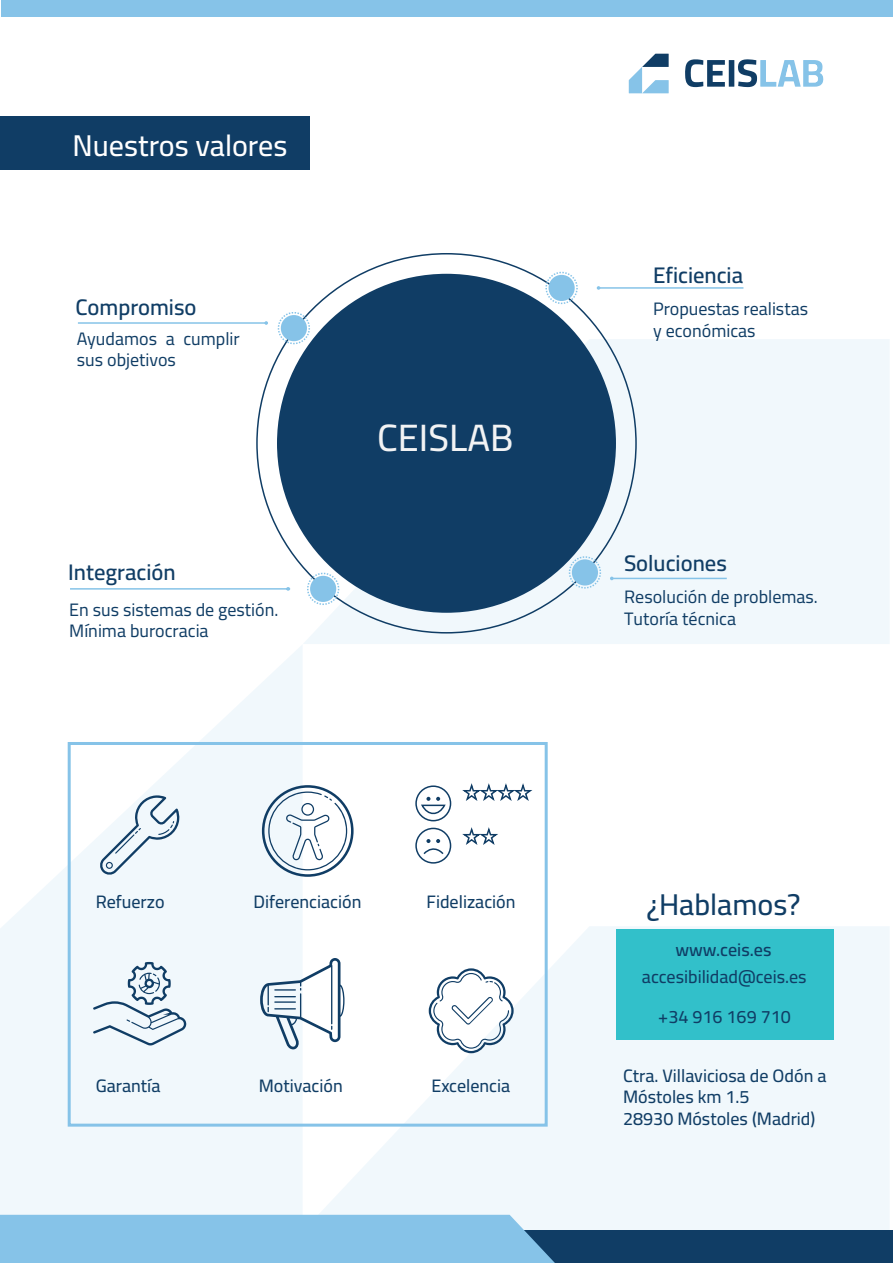
<style>
.page{position:relative;width:893px;height:1263px;background:#fff}
.page>*{position:absolute;margin:0;border:0;box-sizing:border-box;transform-origin:0 0}
.t1{font:500 38.1px "Cairo";color:#f2f3f4}
.t2{font:500 30px "Cairo";color:#fff}
.t3{font:500 30px "Cairo";color:#103d65}
.t4{font:600 22.5px "Cairo";color:#103d65}
.t5{font:500 18px/21.6px "Cairo";color:#103d65}
.t6{font:18px/21.6px "Cairo";color:#103d65}
.t7{font:600 18px "Cairo";color:#103d65}
</style>
<div class="page">
<svg style="left:0;top:646px;width:303px;height:569px;fill:#f1f8fc"></svg>
<svg style="left:303px;top:926px;width:586px;height:304px;fill:#f1f8fc"></svg>
<div style="left:303px;top:339px;width:586px;height:305px;background:#f1f8fc"></div>
<div style="left:616px;top:929px;width:218px;height:110px;background:#32c0ca"></div>
<svg style="left:629px;top:54px;width:40px;height:39px"></svg>
<svg style="left:685px;top:59px;width:138px;height:28px"></svg>
<div style="left:277px;top:274px;width:339px;height:339px;background:#103d65;border-radius:50%"></div>
<div style="left:521px;top:1230px;width:372px;height:33px;background:#103d65"></div>
<div style="left:0;top:1215px;width:556px;height:48px;background:#86c3e8"></div>
<div style="left:1px;top:0;width:892px;height:17px;background:#86c3e8"></div>
<div style="left:281px;top:315px;width:26px;height:26px;background:#86c3e8;border-radius:50%"></div>
<div style="left:278px;top:312px;width:32px;height:32px;border:2px dashed #86c3e8;border-radius:50%"></div>
<div style="left:548px;top:275px;width:27px;height:26px;background:#86c3e8;border-radius:50%"></div>
<div style="left:545px;top:272px;width:33px;height:32px;border:2px dashed #86c3e8;border-radius:50%"></div>
<div style="left:572px;top:559px;width:26px;height:26px;background:#86c3e8;border-radius:50%"></div>
<div style="left:569px;top:556px;width:32px;height:33px;border:2px dashed #86c3e8;border-radius:50%"></div>
<div style="left:310px;top:576px;width:26px;height:26px;background:#86c3e8;border-radius:50%"></div>
<div style="left:307px;top:573px;width:32px;height:32px;border:2px dashed #86c3e8;border-radius:50%"></div>
<hr style="left:78px;top:322px;width:188px;height:2px;background:#86c3e8">
<svg style="left:264px;top:321px;width:4px;height:4px"></svg>
<hr style="left:70px;top:588px;width:218px;height:2px;background:#86c3e8">
<hr style="left:599px;top:287px;width:144px;height:2px;background:#86c3e8">
<hr style="left:612px;top:578px;width:115px;height:1px;background:#86c3e8">
<div style="left:68px;top:742px;width:480px;height:385px;border:3px solid #86c3e8"></div>
<svg style="left:262px;top:785px;width:92px;height:92px"></svg>
<svg style="left:260px;top:958px;width:84px;height:91px"></svg>
<svg style="left:93px;top:962px;width:93px;height:83px"></svg>
<svg style="left:99px;top:795px;width:81px;height:81px"></svg>
<svg style="left:429px;top:968px;width:85px;height:85px"></svg>
<div style="left:415px;top:785px;width:36px;height:36px;border:2px solid #103d65;border-radius:50%"></div>
<svg style="left:420px;top:797px;width:27px;height:19px"></svg>
<div style="left:415px;top:828px;width:36px;height:36px;border:2px solid #103d65;border-radius:50%"></div>
<svg style="left:423px;top:839px;width:21px;height:16px"></svg>
<svg style="left:462px;top:828px;width:36px;height:17px"></svg>
<svg style="left:462px;top:784px;width:71px;height:17px"></svg>
<div style="left:0;top:116px;width:309px;height:54px;background:#103d65"></div>
<h2 class="t2" style="left:73px;top:123px;width:216px">Nuestros valores</h2>
<p class="t4" style="left:76px;top:290px;width:122px">Compromiso</p>
<p class="t6" style="left:77px;top:328px;width:164px">Ayudamos a cumplir sus objetivos</p>
<p class="t4" style="left:68px;top:556px;width:109px">Integración</p>
<p class="t6" style="left:69px;top:599px;width:211px">En sus sistemas de gestión.<br>Mínima burocracia</p>
<h1 class="t1" style="left:377px;top:410px;width:138px">CEISLAB</h1>
<p class="t5" style="left:96px;top:891px;width:70px">Refuerzo</p>
<p class="t5" style="left:254px;top:891px;width:109px">Diferenciación</p>
<p class="t5" style="left:427px;top:891px;width:90px">Fidelización</p>
<p class="t4" style="left:653px;top:258px;width:92px">Eficiencia</p>
<p class="t6" style="left:653px;top:299px;width:156px">Propuestas realistas y económicas</p>
<p class="t4" style="left:624px;top:546px;width:104px">Soluciones</p>
<p class="t6" style="left:624px;top:586px;width:195px">Resolución de problemas.<br>Tutoría técnica</p>
<h2 class="t3" style="left:646px;top:883px;width:156px">¿Hablamos?</h2>
<p class="t7" style="left:675px;top:936px;width:98px">www.ceis.es</p>
<p class="t5" style="left:642px;top:966px;width:166px">accesibilidad@ceis.es</p>
<p class="t5" style="left:658px;top:1006px;width:134px">+34 916 169 710</p>
<p class="t5" style="left:96px;top:1076px;width:66px">Garantía</p>
<p class="t5" style="left:259px;top:1076px;width:85px">Motivación</p>
<p class="t5" style="left:431px;top:1076px;width:80px">Excelencia</p>
<p class="t5" style="left:623px;top:1065px;width:205px">Ctra. Villaviciosa de Odón a<br>Móstoles km 1.5<br>28930 Móstoles (Madrid)</p>
</div>
